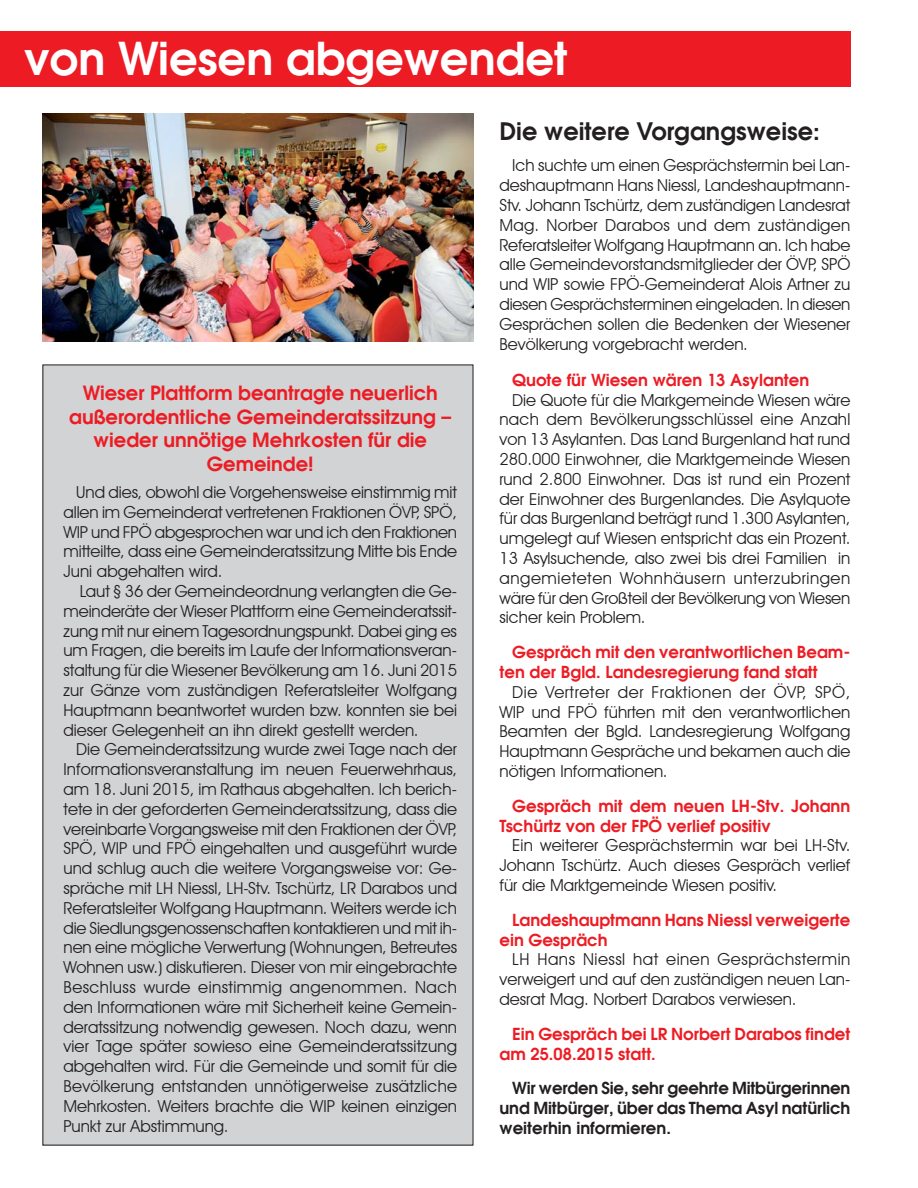
<style>
.page{position:relative;width:918px;height:1188px;background:#fff}
.page>*{position:absolute;margin:0;border:0;box-sizing:border-box;transform-origin:0 0}
.t1{font:600 45px "Avant Garde";color:#fff}
.t2{font:600 24px "Avant Garde";color:#231f20}
.t3{font:600 19.5px/23.4px "Avant Garde";color:#ed1c24;text-align:center}
.t4{font:16.5px/19.8px "Avant Garde IT Cby BT";color:#231f20;text-align:justify}
.t5{font:600 16.5px/19.8px "Avant Garde";color:#ed1c24}
.t6{font:600 16.5px/19.8px "Avant Garde";letter-spacing:-.005em;color:#231f20;text-align:justify}
</style>
<div class="page">
<div style="left:43px;top:365px;width:430px;height:780px;background:#d1d3d4"></div>
<div style="left:0;top:31px;width:850px;height:56px;background:#ed1c24"></div>
<img style="left:43px;top:114px;width:431px;height:227px">
<h1 class="t1" style="left:24px;top:41px;width:545px">von Wiesen abgewendet</h1>
<h2 class="t2" style="left:499px;top:121px;width:322px">Die weitere Vorgangsweise:</h2>
<p class="t4" style="left:499px;top:155px;width:352px;text-indent:13px">Ich suchte um einen Gesprächstermin bei Lan&shy;deshauptmann Hans Niessl, Landeshauptmann-Stv. Johann Tschürtz, dem zuständigen Landesrat Mag. Norber Darabos und dem zuständigen Referatsleiter Wolfgang Hauptmann an. Ich habe alle Gemeindevorstandsmitglieder der ÖVP, SPÖ und WIP sowie FPÖ-Gemeinderat Alois Artner zu diesen Gesprächsterminen eingeladen. In diesen Gesprächen sollen die Bedenken der Wiesener Bevölkerung vorgebracht werden.</p>
<p class="t5" style="left:512px;top:372px;width:299px">Quote für Wiesen wären 13 Asylanten</p>
<p class="t4" style="left:499px;top:390px;width:353px;text-indent:13px">Die Quote für die Markgemeinde Wiesen wäre nach dem Bevölkerungsschlüssel eine Anzahl von 13 Asylanten. Das Land Burgenland hat rund 280.000 Einwohner, die Marktgemeinde Wiesen rund 2.800 Einwohner. Das ist rund ein Prozent der Einwohner des Burgenlandes. Die Asylquote für das Burgenland beträgt rund 1.300 Asylanten, umgelegt auf Wiesen entspricht das ein Prozent.<br>13 Asylsuchende, also zwei bis drei Familien in angemieteten Wohnhäusern unterzubringen wäre für den Großteil der Bevölkerung von Wiesen sicher kein Problem.</p>
<p class="t5" style="left:499px;top:644px;width:352px;text-indent:13px">Gespräch mit den verantwortlichen Beam&shy;ten der Bgld. Landesregierung fand statt</p>
<p class="t4" style="left:499px;top:682px;width:352px;text-indent:13px">Die Vertreter der Fraktionen der ÖVP, SPÖ, WIP und FPÖ führten mit den verantwortlichen Beamten der Bgld. Landesregierung Wolfgang Hauptmann Gespräche und bekamen auch die nötigen Informationen.</p>
<p class="t5" style="left:499px;top:798px;width:352px;text-indent:13px">Gespräch mit dem neuen LH-Stv. Johann<br>Tschürtz von der FPÖ verlief positiv</p>
<p class="t4" style="left:499px;top:836px;width:352px;text-indent:13px">Ein weiterer Gesprächstermin war bei LH-Stv.<br>Johann Tschürtz. Auch dieses Gespräch verlief für die Marktgemeinde Wiesen positiv.</p>
<p class="t5" style="left:499px;top:912px;width:352px;text-indent:13px">Landeshauptmann Hans Niessl verweigerte ein Gespräch</p>
<p class="t4" style="left:499px;top:950px;width:352px;text-indent:13px">LH Hans Niessl hat einen Gesprächstermin verweigert und auf den zuständigen neuen Lan&shy;desrat Mag. Norbert Darabos verwiesen.</p>
<p class="t5" style="left:499px;top:1026px;width:352px;text-indent:13px">Ein Gespräch bei LR Norbert Darabos findet am 25.08.2015 statt.</p>
<p class="t6" style="left:499px;top:1080px;width:353px;text-indent:13px">Wir werden Sie, sehr geehrte Mitbürgerinnen und Mitbürger, über das Thema Asyl natürlich weiterhin informieren.</p>
<p class="t3" style="left:69px;top:384px;width:384px">Wieser Plattform beantragte neuerlich außerordentliche Gemeinderatssitzung – wieder unnötige Mehrkosten für die<br>Gemeinde!</p>
<p class="t4" style="left:64px;top:482px;width:395px;text-indent:13px">Und dies, obwohl die Vorgehensweise einstimmig mit allen im Gemeinderat vertretenen Fraktionen ÖVP, SPÖ, WIP und FPÖ abgesprochen war und ich den Fraktionen mitteilte, dass eine Gemeinderatssitzung Mitte bis Ende Juni abgehalten wird.</p>
<p class="t4" style="left:64px;top:581px;width:395px;text-indent:16px">Laut § 36 der Gemeindeordnung verlangten die Ge&shy;meinderäte der Wieser Plattform eine Gemeinderatssit&shy;zung mit nur einem Tagesordnungspunkt. Dabei ging es um Fragen, die bereits im Laufe der Informationsveran&shy;staltung für die Wiesener Bevölkerung am 16. Juni 2015 zur Gänze vom zuständigen Referatsleiter Wolfgang Hauptmann beantwortet wurden bzw. konnten sie bei dieser Gelegenheit an ihn direkt gestellt werden.</p>
<p class="t4" style="left:64px;top:739px;width:395px;text-indent:13px">Die Gemeinderatssitzung wurde zwei Tage nach der Informationsveranstaltung im neuen Feuerwehrhaus, am 18. Juni 2015, im Rathaus abgehalten. Ich berich&shy;tete in der geforderten Gemeinderatssitzung, dass die vereinbarte Vorgangsweise mit den Fraktionen der ÖVP, SPÖ, WIP und FPÖ eingehalten und ausgeführt wurde und schlug auch die weitere Vorgangsweise vor: Ge&shy;spräche mit LH Niessl, LH-Stv. Tschürtz, LR Darabos und Referatsleiter Wolfgang Hauptmann. Weiters werde ich die Siedlungsgenossenschaften kontaktieren und mit ih&shy;nen eine mögliche Verwertung (Wohnungen, Betreutes Wohnen usw.) diskutieren. Dieser von mir eingebrachte Beschluss wurde einstimmig angenommen. Nach den Informationen wäre mit Sicherheit keine Gemein&shy;deratssitzung notwendig gewesen. Noch dazu, wenn vier Tage später sowieso eine Gemeinderatssitzung abgehalten wird. Für die Gemeinde und somit für die Bevölkerung entstanden unnötigerweise zusätzliche Mehrkosten. Weiters brachte die WIP keinen einzigen Punkt zur Abstimmung.</p>
</div>
